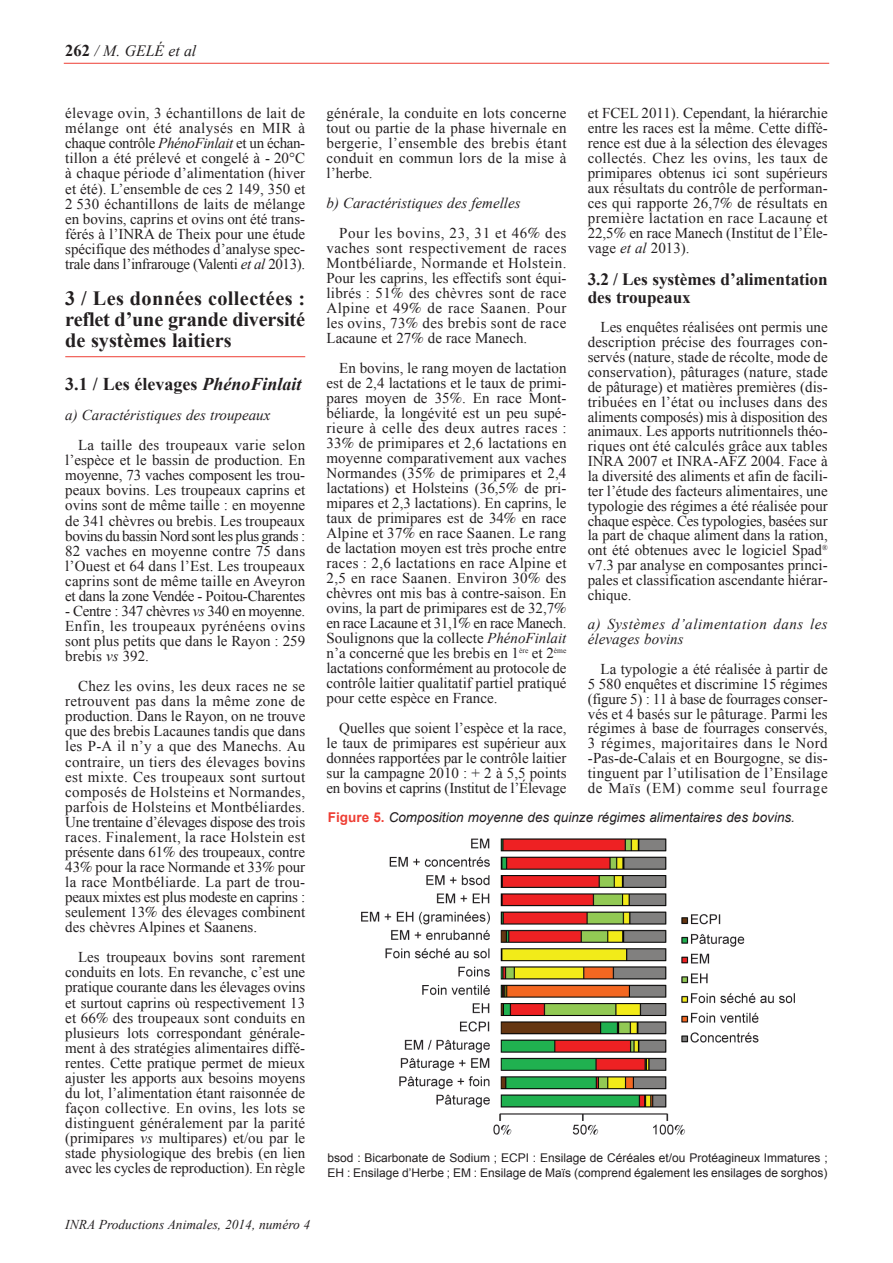
<style>
.page{position:relative;width:893px;height:1263px;background:#fff}
.page>*{position:absolute;margin:0;border:0;box-sizing:border-box;transform-origin:0 0}
.t1{font:700 20.25px/21px "Times New Roman";color:#231f20;text-align:justify}
.t2{font:700 18px "Times New Roman";color:#231f20}
.t3{font:700 17.25px/17.2px "Times New Roman";letter-spacing:-.005em;color:#231f20}
.t4{font:italic 15.75px "Times New Roman";color:#231f20}
.t5{font:15px/15px "Times New Roman";color:#231f20;text-align:justify}
.t6{font:italic 15px/30.2px "Times New Roman";color:#231f20}
.t7{font:italic 15px/14.9px "Times New Roman";letter-spacing:.035em;color:#231f20}
.t8{font:italic 13.5px "Arial";color:#231f20}
.t9{font:italic 13.5px "Times New Roman";color:#231f20}
.t10{font:12px/15px "Arial";color:#231f20}
.s1{font-weight:700;font-style:normal;font-size:16.5px}
.s2{font-style:italic}
.s3{font-style:normal}
.s4{font-family:"Century Schoolbook BT";font-style:italic}
.s5{font-family:"Century Schoolbook BT"}
.s6{font-weight:700;font-style:normal;color:#ee3e34}
</style>
<div class="page">
<hr style="left:65px;top:356px;width:240px;height:1px;background:#ee3e34">
<hr style="left:64px;top:63px;width:765px;height:1px;background:#ee3e34">
<img style="left:361px;top:838px;width:434px;height:297px">
<p class="t4" style="left:65px;top:42px;width:133px"><span class="s1">262</span> / M. GELÉ et al</p>
<p class="t5" style="left:65px;top:106px;width:241px">élevage ovin, 3 échantillons de lait de mélange ont été analysés en MIR à chaque contrôle <span class="s2">PhénoFinlait</span> et un échan&shy;tillon a été prélevé et congelé à - 20°C à chaque période d’alimentation (hiver et été). L’ensemble de ces 2 149, 350 et 2 530 échantillons de laits de mélange en bovins, caprins et ovins ont été trans&shy;férés à l’INRA de Theix pour une étude spécifique des méthodes d’analyse spec&shy;trale dans l’infrarouge (Valenti <span class="s2">et al</span> 2013).</p>
<p class="t1" style="left:65px;top:288px;width:241px">3 / Les données collectées : reflet d’une grande diversité de systèmes laitiers</p>
<p class="t2" style="left:65px;top:374px;width:238px">3.1 / Les élevages <span class="s2">PhénoFinlait</span></p>
<p class="t6" style="left:78px;top:400px;width:229px;text-indent:-13px">a) Caractéristiques des troupeaux<br><span class="s3">La taille des troupeaux varie selon</span></p>
<p class="t5" style="left:65px;top:453px;width:241px">l’espèce et le bassin de production. En moyenne, 73 vaches composent les trou&shy;peaux bovins. Les troupeaux caprins et ovins sont de même taille : en moyenne de 341 chèvres ou brebis. Les troupeaux bovins du bassin Nord sont les plus grands :<br>82 vaches en moyenne contre 75 dans l’Ouest et 64 dans l’Est. Les troupeaux caprins sont de même taille en Aveyron et dans la zone Vendée - Poitou-Charentes</p>
<p class="t5" style="left:65px;top:603px;width:241px">- Centre : 347 chèvres <span class="s2">vs</span> 340 en moyenne.<br>Enfin, les troupeaux pyrénéens ovins sont plus petits que dans le Rayon : 259 brebis <span class="s2">vs</span> 392.</p>
<p class="t5" style="left:65px;top:679px;width:242px;text-indent:13px">Chez les ovins, les deux races ne se retrouvent pas dans la même zone de production. Dans le Rayon, on ne trouve que des brebis Lacaunes tandis que dans les P-A il n’y a que des Manechs. Au contraire, un tiers des élevages bovins est mixte. Ces troupeaux sont surtout composés de Holsteins et Normandes, parfois de Holsteins et Montbéliardes.<br>Une trentaine d’élevages dispose des trois races. Finalement, la race Holstein est présente dans 61<span class="s4">%</span> des troupeaux, contre 43<span class="s4">%</span> pour la race Normande et 33<span class="s4">%</span> pour la race Montbéliarde. La part de trou&shy;peaux mixtes est plus modeste en caprins : seulement 13<span class="s4">%</span> des élevages combinent des chèvres Alpines et Saanens.</p>
<p class="t5" style="left:65px;top:950px;width:241px;text-indent:13px">Les troupeaux bovins sont rarement conduits en lots. En revanche, c’est une pratique courante dans les élevages ovins et surtout caprins où respectivement 13 et 66<span class="s4">%</span> des troupeaux sont conduits en plusieurs lots correspondant générale&shy;ment à des stratégies alimentaires diffé&shy;rentes. Cette pratique permet de mieux ajuster les apports aux besoins moyens du lot, l’alimentation étant raisonnée de façon collective. En ovins, les lots se distinguent généralement par la parité (primipares <span class="s2">vs</span> multipares) et/ou par le stade physiologique des brebis (en lien avec les cycles de reproduction). En règle</p>
<p class="t5" style="left:326px;top:106px;width:241px">générale, la conduite en lots concerne tout ou partie de la phase hivernale en bergerie, l’ensemble des brebis étant conduit en commun lors de la mise à l’herbe.</p>
<p class="t6" style="left:339px;top:188px;width:229px;text-indent:-13px">b) Caractéristiques des femelles<br><span class="s3">Pour les bovins, 23, 31 et 46</span><span class="s5">%</span> <span class="s3">des</span></p>
<p class="t5" style="left:326px;top:241px;width:241px">vaches sont respectivement de races Montbéliarde, Normande et Holstein.<br>Pour les caprins, les effectifs sont équi&shy;librés : 51<span class="s4">%</span> des chèvres sont de race Alpine et 49<span class="s4">%</span> de race Saanen. Pour les ovins, 73<span class="s4">%</span> des brebis sont de race Lacaune et 27<span class="s4">%</span> de race Manech.</p>
<p class="t5" style="left:326px;top:361px;width:242px;text-indent:13px">En bovins, le rang moyen de lactation est de 2,4 lactations et le taux de primi&shy;pares moyen de 35<span class="s4">%</span>. En race Mont&shy;béliarde, la longévité est un peu supé&shy;rieure à celle des deux autres races :<br>33<span class="s4">%</span> de primipares et 2,6 lactations en moyenne comparativement aux vaches Normandes (35<span class="s4">%</span> de primipares et 2,4 lactations) et Holsteins (36,5<span class="s4">%</span> de pri&shy;mipares et 2,3 lactations). En caprins, le taux de primipares est de 34<span class="s4">%</span> en race Alpine et 37<span class="s4">%</span> en race Saanen. Le rang de lactation moyen est très proche entre races : 2,6 lactations en race Alpine et 2,5 en race Saanen. Environ 30<span class="s4">%</span> des chèvres ont mis bas à contre-saison. En ovins, la part de primipares est de 32,7<span class="s4">% </span>en race Lacaune et 31,1<span class="s4">%</span> en race Manech.<br>Soulignons que la collecte <span class="s2">PhénoFinlait </span>n’a concerné que les brebis en 1<sup>ère</sup> et 2<sup>ème </sup>lactations conformément au protocole de contrôle laitier qualitatif partiel pratiqué pour cette espèce en France.</p>
<p class="t5" style="left:326px;top:721px;width:242px;text-indent:13px">Quelles que soient l’espèce et la race, le taux de primipares est supérieur aux données rapportées par le contrôle laitier sur la campagne 2010 : + 2 à 5,5 points en bovins et caprins (Institut de l’Élevage</p>
<p class="t5" style="left:588px;top:106px;width:242px">et FCEL 2011). Cependant, la hiérarchie entre les races est la même. Cette diffé&shy;rence est due à la sélection des élevages collectés. Chez les ovins, les taux de primipares obtenus ici sont supérieurs aux résultats du contrôle de performan&shy;ces qui rapporte 26,7<span class="s4">%</span> de résultats en première lactation en race Lacaune et 22,5<span class="s4">%</span> en race Manech (Institut de l’Éle&shy;vage <span class="s2">et al</span> 2013).</p>
<p class="t3" style="left:588px;top:271px;width:241px">3.2 / Les systèmes d’alimentation des troupeaux</p>
<p class="t5" style="left:588px;top:320px;width:242px;text-indent:13px">Les enquêtes réalisées ont permis une description précise des fourrages con&shy;servés (nature, stade de récolte, mode de conservation), pâturages (nature, stade de pâturage) et matières premières (dis&shy;tribuées en l’état ou incluses dans des aliments composés) mis à disposition des animaux. Les apports nutritionnels théo&shy;riques ont été calculés grâce aux tables INRA 2007 et INRA-AFZ 2004. Face à la diversité des aliments et afin de facili&shy;ter l’étude des facteurs alimentaires, une typologie des régimes a été réalisée pour chaque espèce. Ces typologies, basées sur la part de chaque aliment dans la ration, ont été obtenues avec le logiciel Spad<sup>® </sup>v7.3 par analyse en composantes princi&shy;pales et classification ascendante hiérar&shy;chique.</p>
<p class="t7" style="left:588px;top:617px;width:241px">a) Systèmes d’alimentation dans les élevages bovins</p>
<p class="t5" style="left:588px;top:661px;width:241px;text-indent:13px">La typologie a été réalisée à partir de 5 580 enquêtes et discrimine 15 régimes (figure 5) : 11 à base de fourrages conser&shy;vés et 4 basés sur le pâturage. Parmi les régimes à base de fourrages conservés, 3 régimes, majoritaires dans le Nord -Pas-de-Calais et en Bourgogne, se dis&shy;tinguent par l’utilisation de l’Ensilage de Maïs (EM) comme seul fourrage</p>
<p class="t8" style="left:328px;top:809px;width:469px"><span class="s6">Figure 5.</span> Composition moyenne des quinze régimes alimentaires des bovins.</p>
<p class="t10" style="left:327px;top:1150px;width:502px">bsod : Bicarbonate de Sodium ; ECPI : Ensilage de Céréales et/ou Protéagineux Immatures ;<br>EH : Ensilage d’Herbe ; EM : Ensilage de Maïs (comprend également les ensilages de sorghos)</p>
<p class="t9" style="left:65px;top:1217px;width:247px">INRA Productions Animales, 2014, numéro 4</p>
</div>
